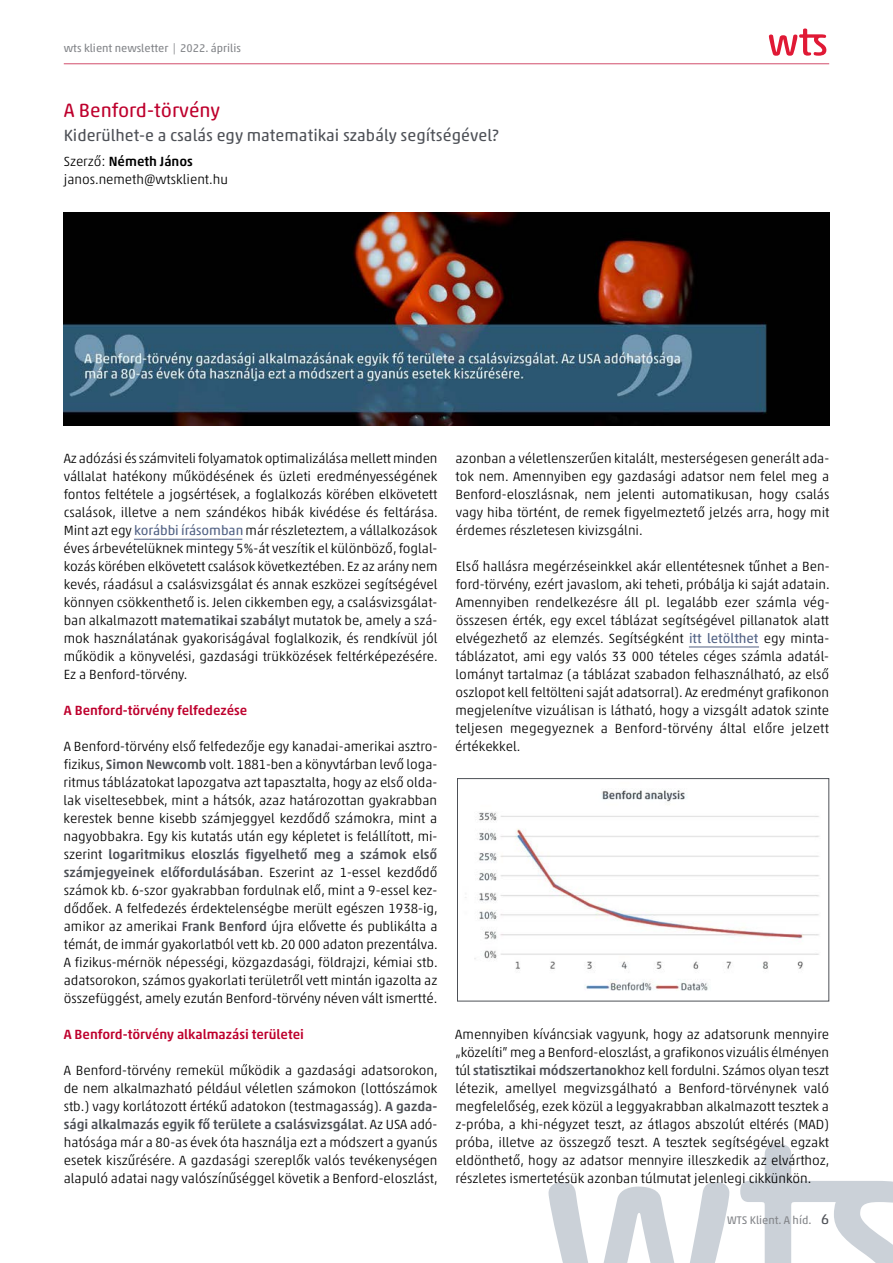
<style>
.page{position:relative;width:893px;height:1263px;background:#fff}
.page>*{position:absolute;margin:0;border:0;box-sizing:border-box;transform-origin:0 0}
.t1{font:19.5px "Akko Rounded Pro";color:#be002d}
.t2{font:16.5px "Akko Rounded Pro";color:#4e5157}
.t3{font:300 13.5px/18px "Akko Pro";color:#000;text-align:justify}
.t4{font:500 13.5px "Akko Pro";color:#be002d}
.t5{font:11.25px "Akko Pro";color:#838589}
.s1{font-weight:500}
.s2{font-weight:400;color:#516184}
.s3{font-weight:500;color:#4e5157}
.s4{font-size:14.25px;color:#4e5157}
</style>
<div class="page">
<svg style="left:549px;top:1182px;width:180px;height:81px"></svg>
<svg style="left:740px;top:1144px;width:153px;height:119px"></svg>
<hr style="left:64px;top:64px;width:765px;height:1px;background:#d24d6c">
<hr style="left:134px;top:539px;width:108px;height:1px;background:#516184">
<hr style="left:689px;top:647px;width:70px;height:1px;background:#516184">
<svg style="left:769px;top:29px;width:57px;height:27px"></svg>
<img style="left:64px;top:213px;width:765px;height:212px">
<img style="left:465px;top:790px;width:354px;height:201px">
<div style="left:457px;top:778px;width:372px;height:223px;border:1px solid #4e5157"></div>
<p class="t5" style="left:64px;top:42px;width:179px">wts klient newsletter | 2022. április</p>
<h1 class="t1" style="left:64px;top:98px;width:158px">A Benford-törvény</h1>
<p class="t2" style="left:64px;top:125px;width:436px">Kiderülhet-e a csalás egy matematikai szabály segítségével?</p>
<p class="t3" style="left:64px;top:152px;width:166px">Szerző: <span class="s1">Németh János </span>janos.nemeth@wtsklient.hu</p>
<p class="t3" style="left:64px;top:449px;width:376px">Az adózási és számviteli folyamatok optimalizálása mellett minden vállalat hatékony működésének és üzleti eredményességének fontos feltétele a jogsértések, a foglalkozás körében elkövetett csalások, illetve a nem szándékos hibák kivédése és feltárása.<br>Mint azt egy <span class="s2">korábbi írásomban</span> már részleteztem, a vállalkozások éves árbevételüknek mintegy 5%-át veszítik el különböző, foglal&shy;kozás körében elkövetett csalások következtében. Ez az arány nem kevés, ráadásul a csalásvizsgálat és annak eszközei segítségével könnyen csökkenthető is. Jelen cikkemben egy, a csalásvizsgálat&shy;ban alkalmazott <span class="s3">matematikai szabály</span>t mutatok be, amely a szá&shy;mok használatának gyakoriságával foglalkozik, és rendkívül jól működik a könyvelési, gazdasági trükközések feltérképezésére.<br>Ez a Benford-törvény.</p>
<p class="t4" style="left:64px;top:702px;width:185px">A Benford-törvény felfedezése</p>
<p class="t3" style="left:63px;top:737px;width:376px">A Benford-törvény első felfedezője egy kanadai-amerikai asztro&shy;fizikus, <span class="s3">Simon Newcomb</span> volt. 1881-ben a könyvtárban levő loga&shy;ritmus táblázatokat lapozgatva azt tapasztalta, hogy az első olda&shy;lak viseltesebbek, mint a hátsók, azaz határozottan gyakrabban kerestek benne kisebb számjeggyel kezdődő számokra, mint a nagyobbakra. Egy kis kutatás után egy képletet is felállított, mi&shy;szerint <span class="s3">logaritmikus eloszlás figyelhető meg a számok első számjegyeinek előfordulásában</span>. Eszerint az 1-essel kezdődő számok kb. 6-szor gyakrabban fordulnak elő, mint a 9-essel kez&shy;dődőek. A felfedezés érdektelenségbe merült egészen 1938-ig, amikor az amerikai <span class="s3">Frank Benford</span> újra elővette és publikálta a témát, de immár gyakorlatból vett kb. 20 000 adaton prezentálva.<br>A fizikus-mérnök népességi, közgazdasági, földrajzi, kémiai stb. adatsorokon, számos gyakorlati területről vett mintán igazolta az összefüggést, amely ezután Benford-törvény néven vált ismertté.</p>
<p class="t4" style="left:64px;top:1026px;width:242px">A Benford-törvény alkalmazási területei</p>
<p class="t3" style="left:64px;top:1061px;width:376px">A Benford-törvény remekül működik a gazdasági adatsorokon, de nem alkalmazható például véletlen számokon (lottószámok stb.) vagy korlátozott értékű adatokon (testmagasság). <span class="s3">A gazda&shy;sági alkalmazás egyik fő területe a csalásvizsgálat</span>. Az USA adó&shy;hatósága már a 80-as évek óta használja ezt a módszert a gyanús esetek kiszűrésére. A gazdasági szereplők valós tevékenységen alapuló adatai nagy valószínűséggel követik a Benford-eloszlást,</p>
<p class="t3" style="left:455px;top:449px;width:375px">azonban a véletlenszerűen kitalált, mesterségesen generált ada&shy;tok nem. Amennyiben egy gazdasági adatsor nem felel meg a Benford-eloszlásnak, nem jelenti automatikusan, hogy csalás vagy hiba történt, de remek figyelmeztető jelzés arra, hogy mit érdemes részletesen kivizsgálni.</p>
<p class="t3" style="left:455px;top:557px;width:376px">Első hallásra megérzéseinkkel akár ellentétesnek tűnhet a Ben&shy;ford-törvény, ezért javaslom, aki teheti, próbálja ki saját adatain.<br>Amennyiben rendelkezésre áll pl. legalább ezer számla vég&shy;összesen érték, egy excel táblázat segítségével pillanatok alatt elvégezhető az elemzés. Segítségként <span class="s2">itt letölthet</span> egy minta&shy;táblázatot, ami egy valós 33 000 tételes céges számla adatál&shy;lományt tartalmaz (a táblázat szabadon felhasználható, az első oszlopot kell feltölteni saját adatsorral). Az eredményt grafikonon megjelenítve vizuálisan is látható, hogy a vizsgált adatok szinte teljesen megegyeznek a Benford-törvény által előre jelzett értékekkel.</p>
<p class="t3" style="left:455px;top:1025px;width:376px">Amennyiben kíváncsiak vagyunk, hogy az adatsorunk mennyire „közelíti” meg a Benford-eloszlást, a grafikonos vizuális élményen túl <span class="s3">statisztikai módszertanok</span>hoz kell fordulni. Számos olyan teszt létezik, amellyel megvizsgálható a Benford-törvénynek való megfelelőség, ezek közül a leggyakrabban alkalmazott tesztek a z-próba, a khi-négyzet teszt, az átlagos abszolút eltérés (MAD) próba, illetve az összegző teszt. A tesztek segítségével egzakt eldönthető, hogy az adatsor mennyire illeszkedik az elvárthoz, részletes ismertetésük azonban túlmutat jelenlegi cikkünkön.</p>
<p class="t5" style="left:727px;top:1213px;width:104px">WTS Klient. A híd. <span class="s4">6</span></p>
</div>
